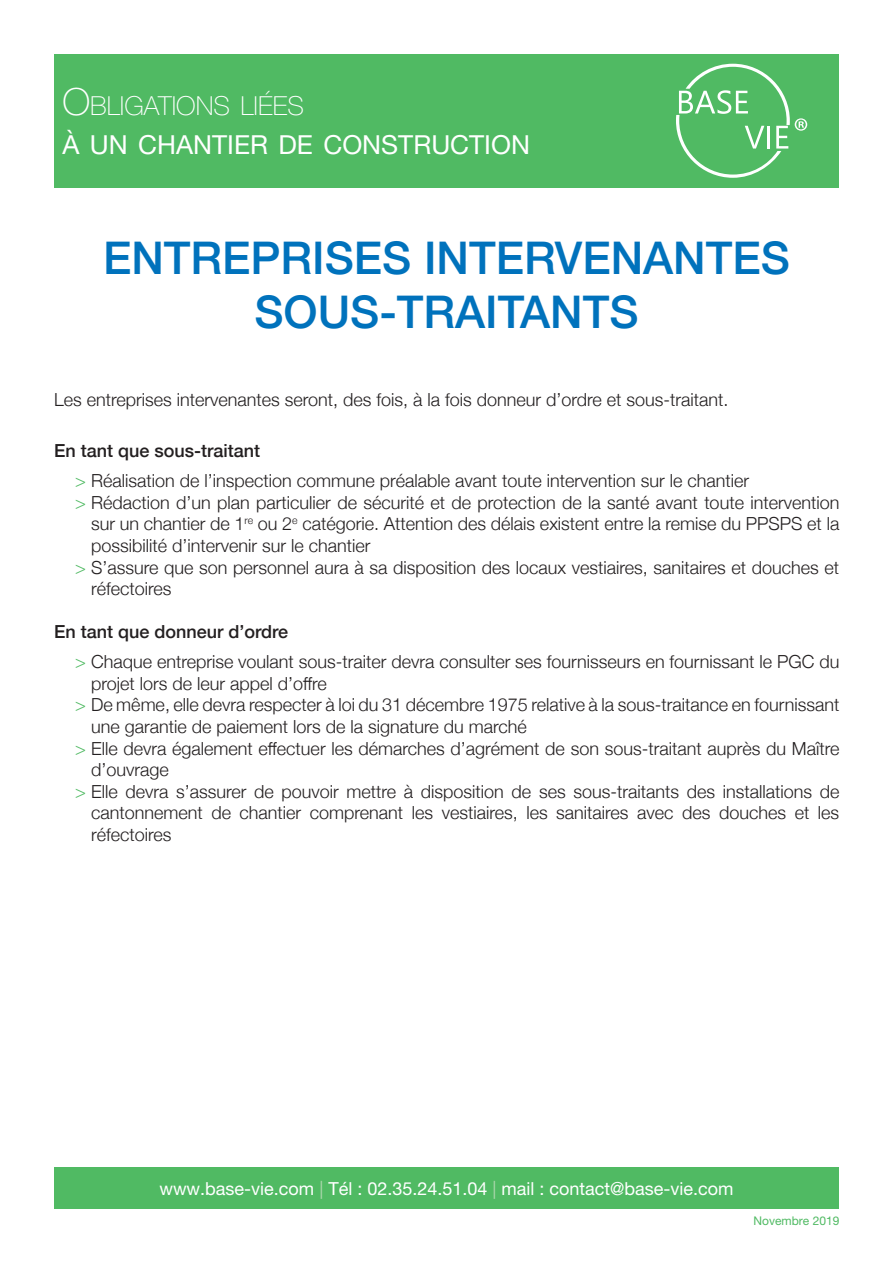
<style>
.page{position:relative;width:893px;height:1263px;background:#fff}
.page>*{position:absolute;margin:0;border:0;box-sizing:border-box;transform-origin:0 0}
.TITRE_1{font:500 45px "Helvetica Neue";color:#0072bc}
.t1{font:26.25px/39px "Helvetica Neue LT Pro";color:#fff}
.TEXTE{font:300 18px/21.6px "Helvetica Neue";color:#231f20}
.t2{font:18px "Helvetica Neue LT Pro";color:#fff}
.TITRE_2{font:500 18px "Helvetica Neue";color:#231f20}
.t3{font:12px "Helvetica Neue LT Pro";color:#50ba63}
.s1{font-weight:100;font-size:37.5px}
.s2{font-weight:100}
.s3{color:#50ba63}
.s4{color:#aad7ab}
</style>
<div class="page">
<div style="left:54px;top:54px;width:785px;height:134px;background:#50ba63"></div>
<div style="left:54px;top:1167px;width:785px;height:42px;background:#50ba63"></div>
<svg style="left:676px;top:63px;width:132px;height:115px"></svg>
<h2 class="t1" style="left:63px;top:86px;width:469px"><span class="s1">O</span><span class="s2">BLIGATIONS LIÉES<br></span>À UN CHANTIER DE CONSTRUCTION</h2>
<p class="TITRE_1" style="left:103px;top:222px;width:688px">ENTREPRISES INTERVENANTES</p>
<p class="TITRE_1" style="left:254px;top:276px;width:386px">SOUS-TRAITANTS</p>
<p class="TEXTE" style="left:54px;top:387px;width:676px">Les entreprises intervenantes seront, des fois, à la fois donneur d’ordre et sous-traitant.</p>
<p class="TITRE_2" style="left:54px;top:436px;width:208px">En tant que sous-traitant</p>
<p class="TEXTE" style="left:75px;top:469px;width:675px"><span class="s3">&gt;</span> Réalisation de l’inspection commune préalable avant toute intervention sur le chantier</p>
<p class="TEXTE" style="left:91px;top:490px;width:750px;text-align:justify;text-indent:-16px"><span class="s3">&gt;</span> Rédaction d’un plan particulier de sécurité et de protection de la santé avant toute intervention sur un chantier de 1<sup>re</sup> ou 2<sup>e</sup> catégorie. Attention des délais existent entre la remise du PPSPS et la possibilité d’intervenir sur le chantier</p>
<p class="TEXTE" style="left:91px;top:555px;width:750px;text-indent:-16px"><span class="s3">&gt;</span> S’assure que son personnel aura à sa disposition des locaux vestiaires, sanitaires et douches et réfectoires</p>
<p class="TITRE_2" style="left:54px;top:617px;width:236px">En tant que donneur d’ordre</p>
<p class="TEXTE" style="left:91px;top:650px;width:750px;text-indent:-16px"><span class="s3">&gt;</span> Chaque entreprise voulant sous-traiter devra consulter ses fournisseurs en fournissant le PGC du projet lors de leur appel d’offre</p>
<p class="TEXTE" style="left:91px;top:693px;width:750px;text-indent:-16px"><span class="s3">&gt;</span> De même, elle devra respecter à loi du 31 décembre 1975 relative à la sous-traitance en fournissant une garantie de paiement lors de la signature du marché</p>
<p class="TEXTE" style="left:91px;top:736px;width:750px;text-indent:-16px"><span class="s3">&gt;</span> Elle devra également effectuer les démarches d’agrément de son sous-traitant auprès du Maître d’ouvrage</p>
<p class="TEXTE" style="left:91px;top:779px;width:750px;text-align:justify;text-indent:-16px"><span class="s3">&gt;</span> Elle devra s’assurer de pouvoir mettre à disposition de ses sous-traitants des installations de cantonnement de chantier comprenant les vestiaires, les sanitaires avec des douches et les réfectoires</p>
<p class="t2" style="left:159px;top:1177px;width:576px">www.base-vie.com <span class="s4">|</span> Tél : 02.35.24.51.04 <span class="s4">|</span> mail : contact@base-vie.com</p>
<p class="t3" style="left:753px;top:1213px;width:87px">Novembre 2019</p>
</div>
